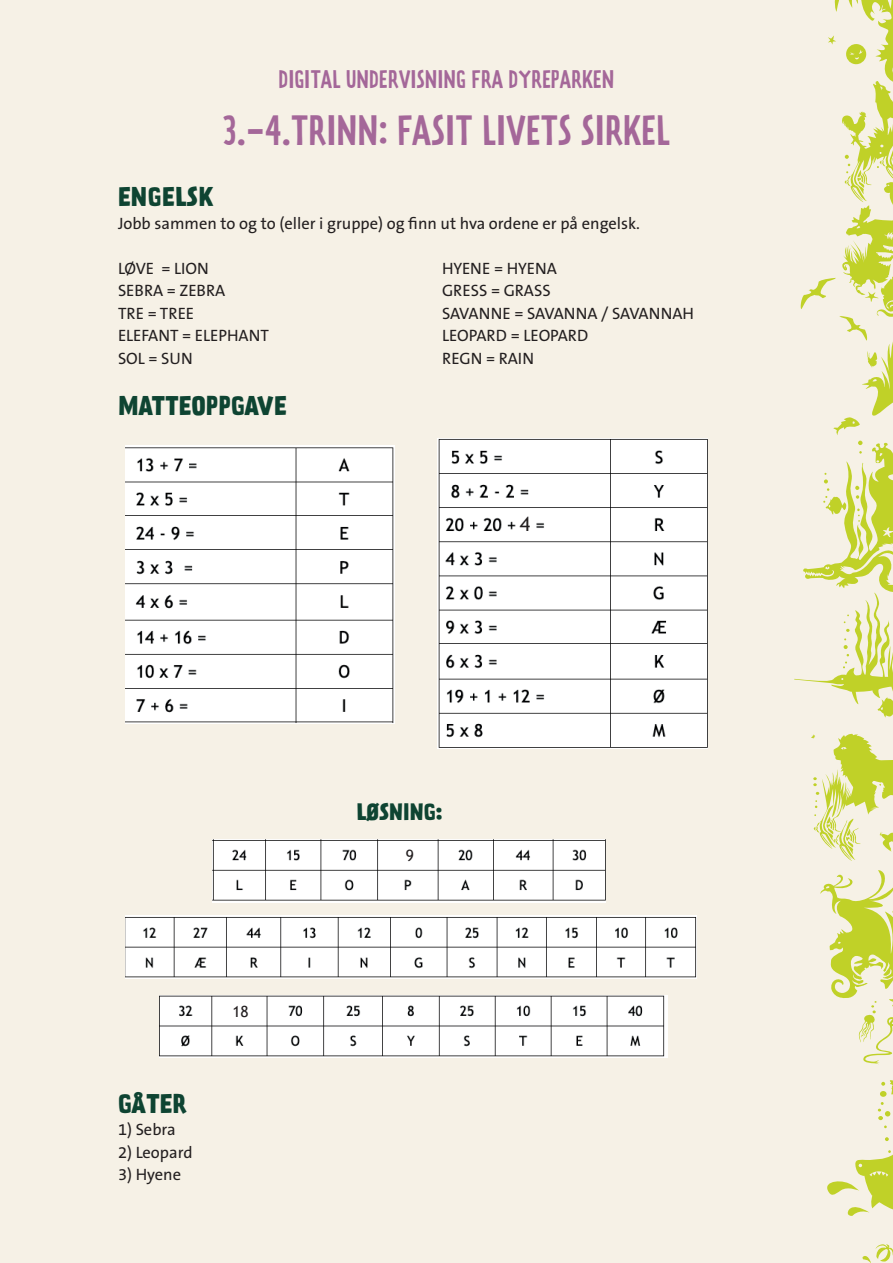
<style>
.page{position:relative;width:893px;height:1263px;background:#f6f1e6}
.page>*{position:absolute;margin:0;border:0;box-sizing:border-box;transform-origin:0 0}
.t1{font:37.5px "Prater Sans One";color:#a46799}
.t2{font:700 24px "Prater Sans One";color:#0e4432}
.t3{font:700 24px "Prater Sans One";letter-spacing:.02em;color:#0e4432}
.t4{font:22.5px "Prater Sans One";color:#a46799}
.t5{font:700 21px "Prater Sans Pro";color:#0e4432}
.t6{font:19.95px "Trebuchet MS";color:#231f20}
.t7{font:16.5px "The Sans B W5 Plain";color:#231f20}
.t8{font:15.6px "Trebuchet MS";color:#231f20}
.t9{font:15.45px "Trebuchet MS";color:#231f20}
</style>
<div class="page">
<svg style="left:794px;top:0;width:99px;height:1065px"></svg>
<svg style="left:857px;top:170px;width:9px;height:18px"></svg>
<svg style="left:844px;top:155px;width:7px;height:32px"></svg>
<svg style="left:877px;top:160px;width:6px;height:8px"></svg>
<svg style="left:845px;top:43px;width:22px;height:22px"></svg>
<svg style="left:827px;top:1080px;width:66px;height:183px"></svg>
<svg style="left:878px;top:697px;width:15px;height:21px"></svg>
<img style="left:125px;top:445px;width:269px;height:278px">
<img style="left:438px;top:439px;width:269px;height:309px">
<img style="left:213px;top:840px;width:392px;height:62px">
<img style="left:125px;top:915px;width:571px;height:63px">
<img style="left:159px;top:995px;width:509px;height:62px">
<div style="left:520px;top:517px;width:14px;height:18px;background:#fff"></div>
<div style="left:404px;top:847px;width:14px;height:19px;background:#fff"></div>
<div style="left:231px;top:1004px;width:15px;height:18px;background:#fff"></div>
<h3 class="t4" style="left:279px;top:66px;width:337px">DIGITAL UNDERVISNING FRA DYREPARKEN</h3>
<h1 class="t1" style="left:223px;top:108px;width:449px">3.-4.TRINN: FASIT LIVETS SIRKEL</h1>
<h2 class="t3" style="left:118px;top:182px;width:97px">ENGELSK</h2>
<p class="t7" style="left:118px;top:213px;width:523px">Jobb sammen to og to (eller i gruppe) og nn ut hva ordene er på engelsk.</p>
<p class="t7" style="left:118px;top:258px;width:92px">LØVE = LION</p>
<p class="t7" style="left:442px;top:258px;width:116px">HYENE = HYENA</p>
<p class="t7" style="left:118px;top:280px;width:109px">SEBRA = ZEBRA</p>
<p class="t7" style="left:442px;top:280px;width:110px">GRESS = GRASS</p>
<p class="t7" style="left:118px;top:303px;width:78px">TRE = TREE</p>
<p class="t7" style="left:442px;top:303px;width:254px">SAVANNE = SAVANNA / SAVANNAH</p>
<p class="t7" style="left:118px;top:325px;width:152px">ELEFANT = ELEPHANT</p>
<p class="t7" style="left:442px;top:325px;width:148px">LEOPARD = LEOPARD</p>
<p class="t7" style="left:118px;top:348px;width:76px">SOL = SUN</p>
<p class="t7" style="left:442px;top:348px;width:94px">REGN = RAIN</p>
<h2 class="t2" style="left:118px;top:390px;width:170px">MATTEOPPGAVE</h2>
<h2 class="t2" style="left:118px;top:1088px;width:70px">GÅTER</h2>
<p class="t7" style="left:118px;top:1119px;width:59px">1) Sebra</p>
<p class="t7" style="left:118px;top:1141px;width:76px">2) Leopard</p>
<p class="t7" style="left:118px;top:1164px;width:65px">3) Hyene</p>
<p class="t9" style="left:232px;top:1002px;width:18px">18</p>
<p class="t6" style="left:520px;top:513px;width:12px">4</p>
<p class="t5" style="left:357px;top:796px;width:88px">LØSNING:</p>
<p class="t8" style="left:406px;top:846px;width:10px">9</p>
</div>
